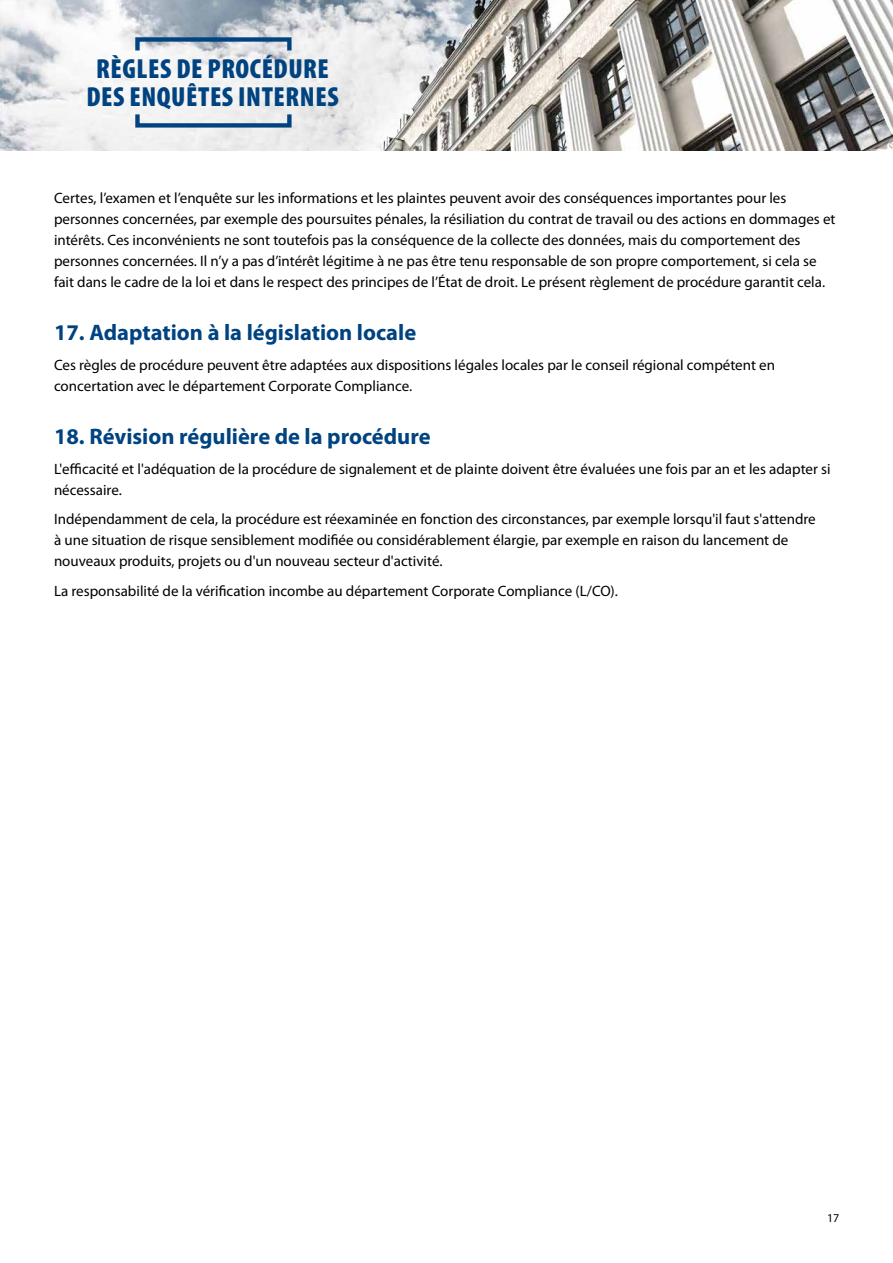
<style>
.page{position:relative;width:893px;height:1263px;background:#fff}
.page>*{position:absolute;margin:0;border:0;box-sizing:border-box;transform-origin:0 0}
.t1{font:900 condensed 27.75px/27.8px "Myriad Pro";letter-spacing:.02em;color:#004380;text-align:center}
.t2{font:700 22.5px "Myriad Pro";color:#004380}
.t3{font:15px/21px "Myriad Pro";color:#000}
.t4{font:12px "Myriad Pro";color:#000}
</style>
<div class="page">
<img style="left:0;top:0;width:893px;height:151px">
<div style="left:135px;top:37px;width:157px;height:16px;border:4px solid #004380"></div>
<div style="left:135px;top:112px;width:157px;height:16px;border:4px solid #004380"></div>
<h1 class="t1" style="left:87px;top:55px;width:254px">RÈGLES DE PROCÉDURE<br>DES ENQUÊTES INTERNES</h1>
<p class="t3" style="left:54px;top:187px;width:783px">Certes, l’examen et l’enquête sur les informations et les plaintes peuvent avoir des conséquences importantes pour les personnes concernées, par exemple des poursuites pénales, la résiliation du contrat de travail ou des actions en dommages et intérêts. Ces inconvénients ne sont toutefois pas la conséquence de la collecte des données, mais du comportement des personnes concernées. Il n’y a pas d’intérêt légitime à ne pas être tenu responsable de son propre comportement, si cela se fait dans le cadre de la loi et dans le respect des principes de l’État de droit. Le présent règlement de procédure garantit cela.</p>
<h2 class="t2" style="left:54px;top:320px;width:364px">17. Adaptation à la législation locale</h2>
<p class="t3" style="left:54px;top:354px;width:722px">Ces règles de procédure peuvent être adaptées aux dispositions légales locales par le conseil régional compétent en concertation avec le département Corporate Compliance.</p>
<h2 class="t2" style="left:54px;top:424px;width:378px">18. Révision régulière de la procédure</h2>
<p class="t3" style="left:54px;top:458px;width:778px">L'efficacité et l'adéquation de la procédure de signalement et de plainte doivent être évaluées une fois par an et les adapter si nécessaire.</p>
<p class="t3" style="left:54px;top:509px;width:763px">Indépendamment de cela, la procédure est réexaminée en fonction des circonstances, par exemple lorsqu'il faut s'attendre à une situation de risque sensiblement modifiée ou considérablement élargie, par exemple en raison du lancement de nouveaux produits, projets ou d'un nouveau secteur d'activité.</p>
<p class="t3" style="left:54px;top:580px;width:565px">La responsabilité de la vérification incombe au département Corporate Compliance (L/CO).</p>
<p class="t4" style="left:827px;top:1211px;width:14px">17</p>
</div>
